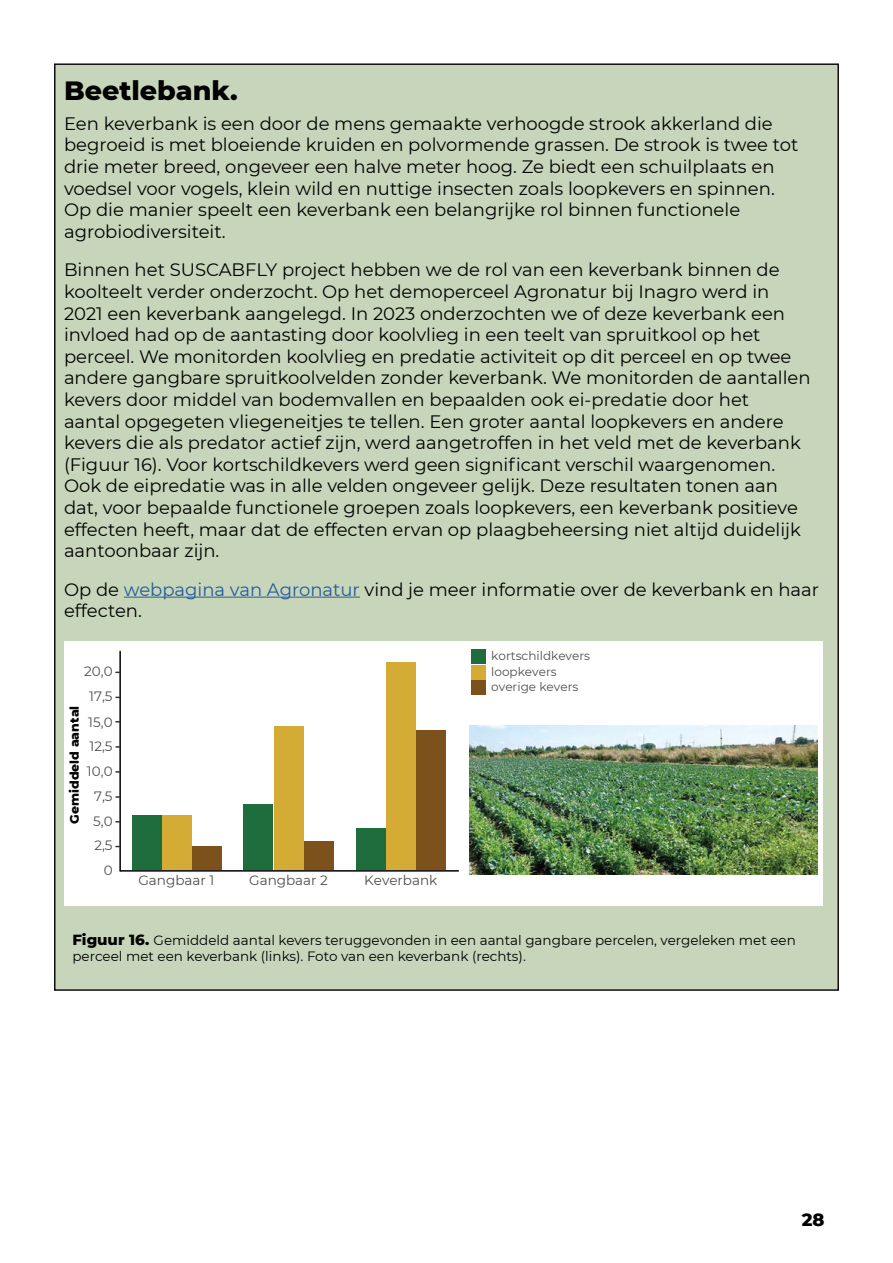
<style>
.page{position:relative;width:893px;height:1263px;background:#fff}
.page>*{position:absolute;margin:0;border:0;box-sizing:border-box;transform-origin:0 0}
.t1{font:800 27px "Montserrat";color:#020203}
.t2{font:18px/21.6px "Montserrat";color:#020203}
.t3{font:800 18px "Montserrat";color:#000}
.t4{font:13.5px/16.2px "Montserrat";color:#000}
.t5{font:13.5px "Montserrat";color:#4e4e4d}
.t6{font:800 12.45px "Montserrat";color:#020203}
.t7{font:12px/15.6px "Montserrat";color:#4e4e4d}
.s1{color:#275b9b}
.s2{font-weight:800;font-size:15px}
</style>
<div class="page">
<div style="left:55px;top:64px;width:783px;height:926px;background:#c7d6ba"></div>
<hr style="left:124px;top:597px;width:236px;height:1px;background:#275b9b">
<div style="left:65px;top:642px;width:758px;height:264px;background:#fff"></div>
<hr style="left:119px;top:651px;width:2px;height:220px;background:#020203">
<hr style="left:120px;top:870px;width:338px;height:2px;background:#020203">
<div style="left:132px;top:816px;width:30px;height:54px;background:#1f6d3d"></div>
<div style="left:162px;top:816px;width:30px;height:54px;background:#d4ab34"></div>
<div style="left:192px;top:846px;width:30px;height:24px;background:#7c511b"></div>
<div style="left:244px;top:804px;width:29px;height:66px;background:#1f6d3d"></div>
<div style="left:274px;top:726px;width:29px;height:144px;background:#d4ab34"></div>
<div style="left:304px;top:842px;width:30px;height:28px;background:#7c511b"></div>
<div style="left:356px;top:828px;width:29px;height:42px;background:#1f6d3d"></div>
<div style="left:386px;top:663px;width:30px;height:207px;background:#d4ab34"></div>
<div style="left:416px;top:730px;width:30px;height:140px;background:#7c511b"></div>
<div style="left:471px;top:650px;width:14px;height:14px;background:#1f6d3d"></div>
<div style="left:471px;top:665px;width:14px;height:14px;background:#d4ab34"></div>
<div style="left:471px;top:681px;width:14px;height:14px;background:#7c511b"></div>
<img style="left:470px;top:725px;width:347px;height:150px">
<h1 class="t1" style="left:64px;top:70px;width:175px">Beetlebank.</h1>
<p class="t2" style="left:64px;top:112px;width:736px">Een keverbank is een door de mens gemaakte verhoogde strook akkerland die begroeid is met bloeiende kruiden en polvormende grassen. De strook is twee tot drie meter breed, ongeveer een halve meter hoog. Ze biedt een schuilplaats en voedsel voor vogels, klein wild en nuttige insecten zoals loopkevers en spinnen.<br>Op die manier speelt een keverbank een belangrijke rol binnen functionele agrobiodiversiteit.</p>
<p class="t2" style="left:64px;top:258px;width:748px">Binnen het SUSCABFLY project hebben we de rol van een keverbank binnen de koolteelt verder onderzocht. Op het demoperceel Agronatur bij Inagro werd in 2021 een keverbank aangelegd. In 2023 onderzochten we of deze keverbank een invloed had op de aantasting door koolvlieg in een teelt van spruitkool op het perceel. We monitorden koolvlieg en predatie activiteit op dit perceel en op twee andere gangbare spruitkoolvelden zonder keverbank. We monitorden de aantallen kevers door middel van bodemvallen en bepaalden ook ei-predatie door het<br>aantal opgegeten vliegeneitjes te tellen. Een groter aantal loopkevers en andere kevers die als predator actief zijn, werd aangetroffen in het veld met de keverbank (Figuur 16). Voor kortschildkevers werd geen significant verschil waargenomen.<br>Ook de eipredatie was in alle velden ongeveer gelijk. Deze resultaten tonen aan dat, voor bepaalde functionele groepen zoals loopkevers, een keverbank positieve effecten heeft, maar dat de effecten ervan op plaagbeheersing niet altijd duidelijk aantoonbaar zijn.</p>
<p class="t2" style="left:64px;top:578px;width:756px">Op de <span class="s1">webpagina van Agronatur</span> vind je meer informatie over de keverbank en haar effecten.</p>
<p class="t5" style="left:84px;top:662px;width:30px">20,0</p>
<p class="t6" style="left:65px;top:824px;width:119px;rotate:-90deg">Gemiddeld aantal</p>
<p class="t5" style="left:89px;top:687px;width:25px">17,5</p>
<p class="t5" style="left:88px;top:713px;width:26px">15,0</p>
<p class="t5" style="left:90px;top:737px;width:25px">12,5</p>
<p class="t5" style="left:87px;top:762px;width:27px">10,0</p>
<p class="t5" style="left:94px;top:787px;width:20px">7,5</p>
<p class="t5" style="left:93px;top:812px;width:21px">5,0</p>
<p class="t5" style="left:94px;top:836px;width:20px">2,5</p>
<p class="t5" style="left:104px;top:861px;width:10px">0</p>
<p class="t5" style="left:138px;top:871px;width:77px">Gangbaar 1</p>
<p class="t5" style="left:249px;top:871px;width:80px">Gangbaar 2</p>
<p class="t5" style="left:364px;top:871px;width:75px">Keverbank</p>
<p class="t7" style="left:491px;top:647px;width:100px">kortschildkevers loopkevers overige kevers</p>
<p class="t4" style="left:73px;top:931px;width:725px"><span class="s2">Figuur 16.</span> Gemiddeld aantal kevers teruggevonden in een aantal gangbare percelen, vergeleken met een perceel met een keverbank (links). Foto van een keverbank (rechts).</p>
<p class="t3" style="left:802px;top:1207px;width:24px">28</p>
</div>
